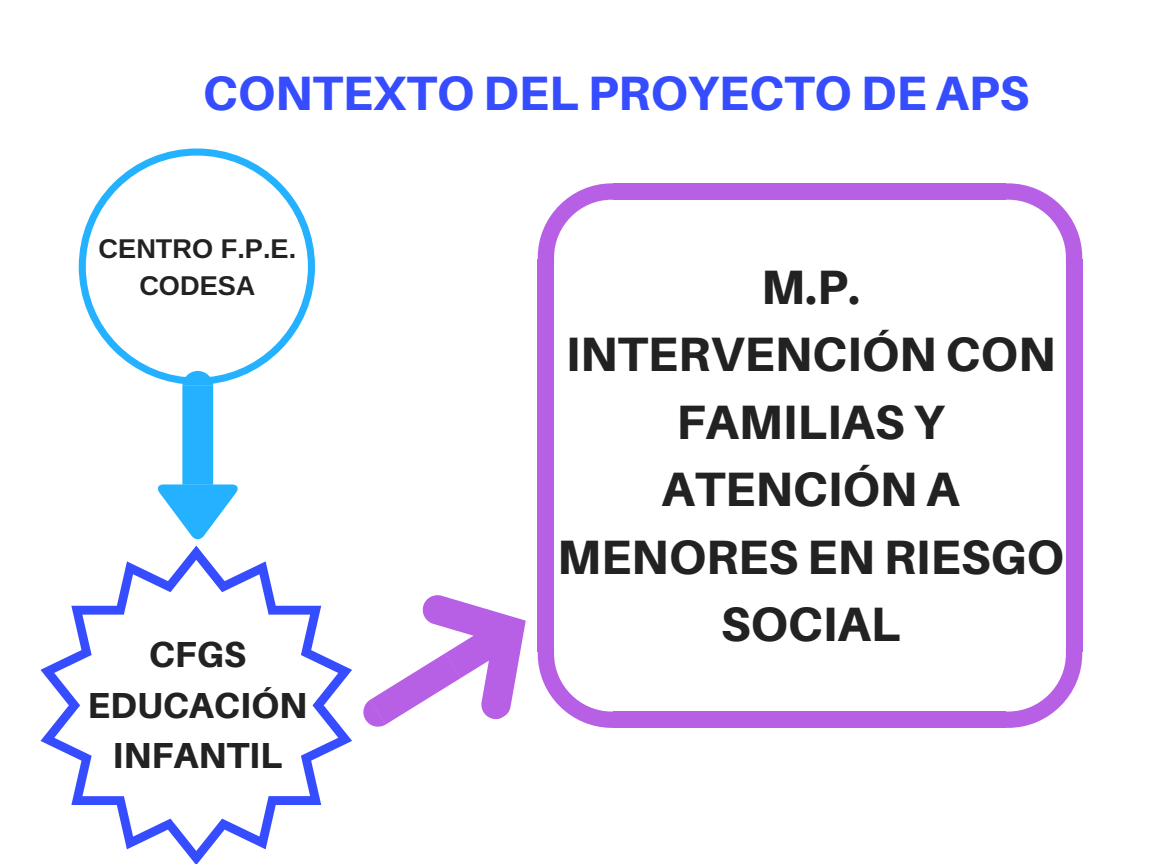
<style>
.page{position:relative;width:1152px;height:864px;background:#fff}
.page>*{position:absolute;margin:0;border:0;box-sizing:border-box;transform-origin:0 0}
.t1{font:800 48.3px/67.5px "Aileron";color:#222;text-align:center}
.t2{font:800 48.3px "Aileron";color:#364cff}
.t3{font:800 36.3px/50.7px "Aileron";color:#222;text-align:center}
.t4{font:700 27.15px/37.2px "Arimo";color:#222;text-align:center}
</style>
<div class="page">
<svg style="left:79px;top:148px;width:236px;height:231px"></svg>
<svg style="left:158px;top:371px;width:80px;height:168px"></svg>
<svg style="left:41px;top:546px;width:311px;height:318px"></svg>
<svg style="left:538px;top:183px;width:76px;height:80px"></svg>
<svg style="left:1006px;top:183px;width:76px;height:80px"></svg>
<div style="left:614px;top:183px;width:392px;height:17px;background:#b760e6"></div>
<div style="left:538px;top:260px;width:16px;height:392px;background:#b760e6"></div>
<div style="left:614px;top:712px;width:392px;height:16px;background:#b760e6"></div>
<div style="left:1066px;top:260px;width:16px;height:392px;background:#b760e6"></div>
<svg style="left:1003px;top:649px;width:79px;height:79px"></svg>
<svg style="left:363px;top:560px;width:254px;height:168px"></svg>
<p class="t2" style="left:203px;top:63px;width:828px">CONTEXTO DEL PROYECTO DE APS</p>
<p class="t4" style="left:99px;top:230px;width:199px">CENTRO F.P.E.<br>CODESA</p>
<p class="t3" style="left:88px;top:628px;width:221px">CFGS<br>EDUCACIÓN<br>INFANTIL</p>
<p class="t1" style="left:557px;top:252px;width:508px">M.P.<br>INTERVENCIÓN CON<br>FAMILIAS Y<br>ATENCIÓN A<br>MENORES EN RIESGO<br>SOCIAL</p>
</div>
